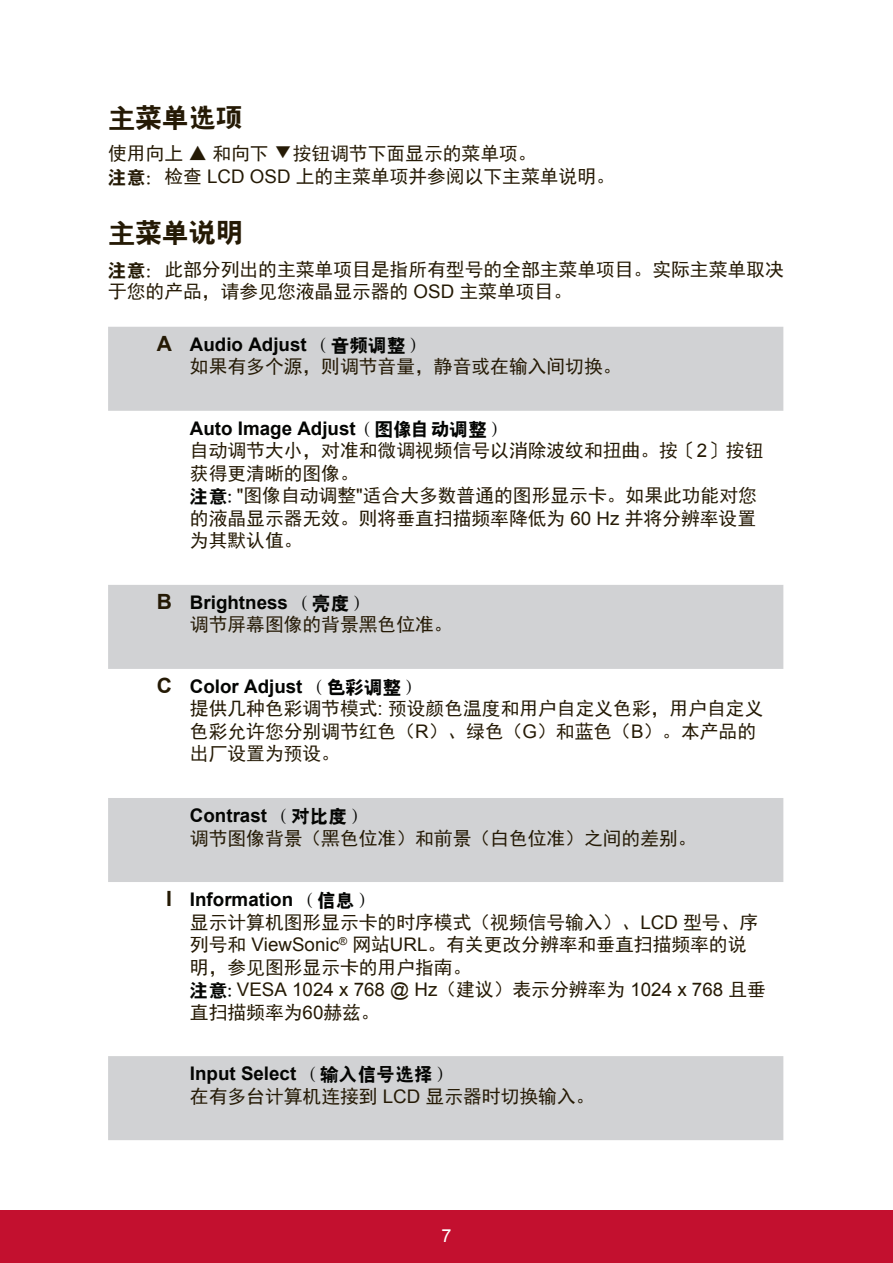
<style>
.page{position:relative;width:893px;height:1263px;background:#fff}
.page>*{position:absolute;margin:0;border:0;box-sizing:border-box;transform-origin:0 0}
.t1{font:27px "RS Cu Hei";color:#251a05}
.t2{font:18.75px/22.5px "Sim Hei";color:#251a05}
.t3{font:700 18.75px "Arial";color:#040503}
.t4{font:18.75px "Arial";color:#251a05}
.t5{font:18px "Arial";color:#fff}
.s1{font-family:"RS Cu Hei"}
.s2{font-family:"Arial"}
.s3{font-size:21px;color:#251a05}
.s4{font-family:"RS Cu Hei";font-weight:400}
.s5{font-family:"RS Cu Hei";color:#040503}
.s6{font-family:"Sim Hei"}
</style>
<div class="page">
<div style="left:0;top:1210px;width:892px;height:53px;background:#c3102f"></div>
<svg style="left:108px;top:327px;width:675px;height:813px"></svg>
<h1 class="t1" style="left:108px;top:104px;width:136px">主菜单选项</h1>
<p class="t2" style="left:108px;top:142px;width:508px">使用向上 ▲ 和向下 ▼按钮调节下面显示的菜单项。<br><span class="s1">注意：</span>检查 <span class="s2">LCD OSD</span> 上的主菜单项并参阅以下主菜单说明。</p>
<h1 class="t1" style="left:108px;top:220px;width:136px">主菜单说明</h1>
<p class="t2" style="left:108px;top:258px;width:677px"><span class="s1">注意：</span>此部分列出的主菜单项目是指所有型号的全部主菜单项目。实际主菜单取决于您的产品，请参见您液晶显示器的 <span class="s2">OSD</span> 主菜单项目。</p>
<p class="t3" style="left:157px;top:332px;width:269px"><span class="s3">A</span> Audio Adjust <span class="s4">（音频调整）</span></p>
<p class="t2" style="left:190px;top:355px;width:433px">如果有多个源，则调节音量，静音或在输入间切换。</p>
<p class="t3" style="left:190px;top:416px;width:317px">Auto Image Adjust<span class="s4">（图像自动调整）</span></p>
<p class="t2" style="left:190px;top:439px;width:574px">自动调节大小，对准和微调视频信号以消除波纹和扭曲。按〔<span class="s2">2</span>〕按钮获得更清晰的图像。<br><span class="s5">注意:</span><span class="s2">"</span>图像自动调整<span class="s2">"</span>适合大多数普通的图形显示卡。如果此功能对您的液晶显示器无效。则将垂直扫描频率降低为 <span class="s2">60 Hz</span> 并将分辨率设置为其默认值。</p>
<p class="t3" style="left:157px;top:590px;width:213px"><span class="s3">B</span> Brightness <span class="s4">（亮度）</span></p>
<p class="t2" style="left:190px;top:613px;width:264px">调节屏幕图像的背景黑色位准。</p>
<p class="t3" style="left:157px;top:674px;width:265px"><span class="s3">C</span> Color Adjust <span class="s4">（色彩调整）</span></p>
<p class="t2" style="left:190px;top:697px;width:574px">提供几种色彩调节模式<span class="s2">:</span> 预设颜色温度和用户自定义色彩，用户自定义色彩允许您分别调节红色（<span class="s2">R</span>）、绿色（<span class="s2">G</span>）和蓝色（<span class="s2">B</span>）。本产品的出厂设置为预设。</p>
<p class="t3" style="left:190px;top:803px;width:178px">Contrast <span class="s4">（对比度）</span></p>
<p class="t2" style="left:190px;top:826px;width:508px">调节图像背景（黑色位准）和前景（白色位准）之间的差别。</p>
<p class="t3" style="left:166px;top:887px;width:209px"><span class="s3">I</span> Information <span class="s4">（信息）</span></p>
<p class="t2" style="left:190px;top:910px;width:569px">显示计算机图形显示卡的时序模式（视频信号输入）、<span class="s2">LCD</span> 型号、序列号和 <span class="s2">ViewSonic</span><sup>®</sup> 网站<span class="s2">URL</span>。有关更改分辨率和垂直扫描频率的说明，参见图形显示卡的用户指南。</p>
<p class="t4" style="left:190px;top:977px;width:577px"><span class="s5">注意:</span>VESA 1024 x 768 @ Hz<span class="s6">（建议）表示分辨率为</span> 1024 x 768 <span class="s6">且垂</span></p>
<p class="t2" style="left:190px;top:1000px;width:191px">直扫描频率为<span class="s2">60</span>赫兹。</p>
<p class="t3" style="left:190px;top:1061px;width:263px">Input Select <span class="s4">（输入信号选择）</span></p>
<p class="t2" style="left:190px;top:1084px;width:406px">在有多台计算机连接到 <span class="s2">LCD</span> 显示器时切换输入。</p>
<p class="t5" style="left:441px;top:1223px;width:12px">7</p>
</div>
